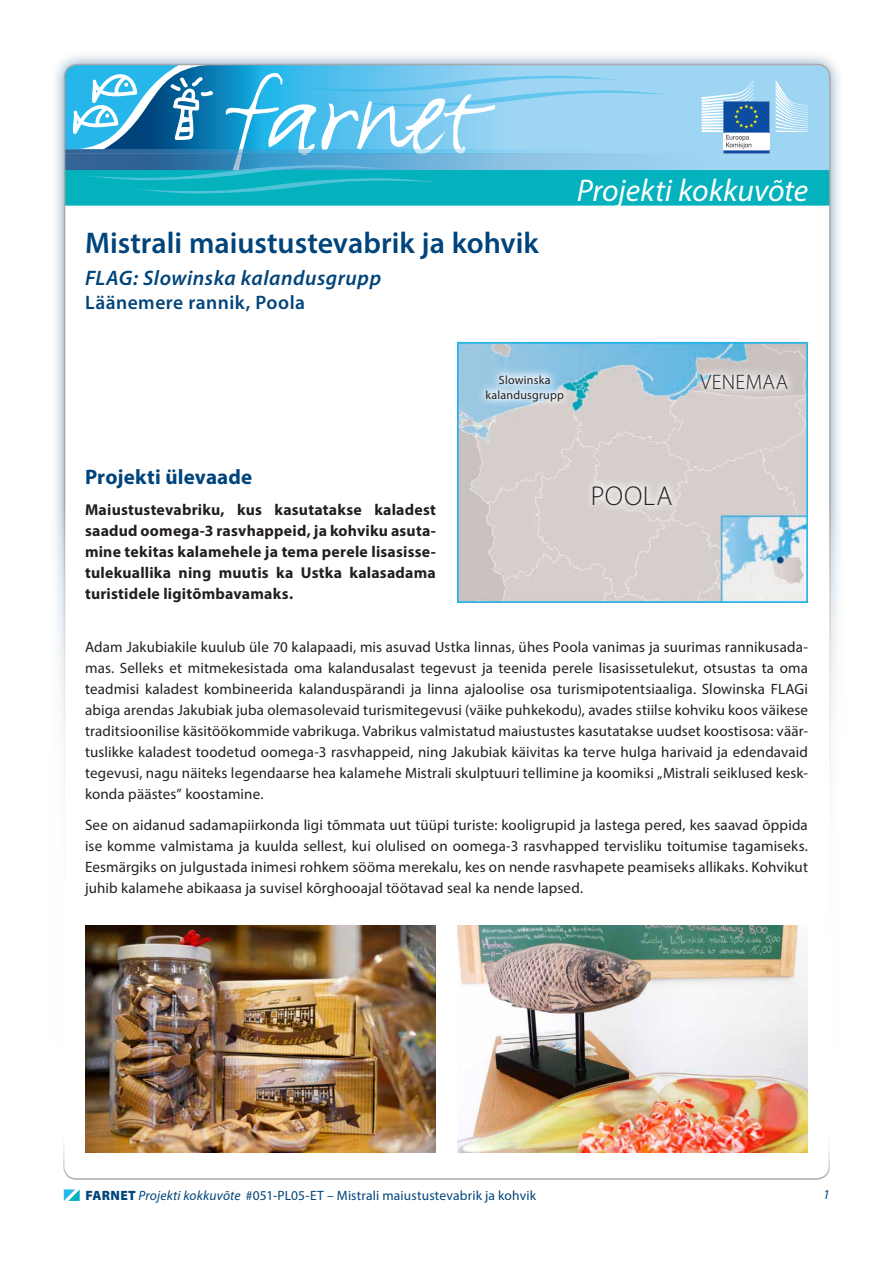
<style>
.page{position:relative;width:893px;height:1263px;background:#fff}
.page>*{position:absolute;margin:0;border:0;box-sizing:border-box;transform-origin:0 0}
.t1{font:italic 31.5px "Myriad Pro";color:#fff}
.t2{font:600 30px "Myriad Pro";color:#00447b}
.t3{font:300 27.3px "Myriad Pro";letter-spacing:.025em;color:#231f20}
.t4{font:italic 600 21px "Myriad Pro";letter-spacing:.025em;color:#00447b}
.t5{font:700 21px "Myriad Pro";letter-spacing:.01em;color:#00447b}
.t6{font:300 21px "Myriad Pro";letter-spacing:.02em;color:#231f20}
.t7{font:600 19.5px "Myriad Pro";letter-spacing:.025em;color:#00447b}
.t8{font:700 15.75px/21px "Myriad Pro";letter-spacing:.015em;color:#231f20;text-align:justify}
.t9{font:15px/21px "Myriad Pro";letter-spacing:.01em;color:#231f20;text-align:justify}
.t10{font:13.5px "Myriad Pro";letter-spacing:.01em;color:#00447b}
.t11{font:italic 13.5px "Myriad Pro";color:#00447b}
.t12{font:12px/15px "Myriad Pro";letter-spacing:.015em;color:#231f20;text-align:center}
.s1{font-weight:900}
.s2{font-style:italic}
</style>
<div class="page">
<div style="left:49px;top:49px;width:796px;height:1166px;background:#00447b;opacity:.5"></div>
<div style="left:65px;top:65px;width:765px;height:1135px;background:#fff;border-radius:13px"></div>
<div style="left:670px;top:65px;width:160px;height:105px;background:#9ed5f3"></div>
<div style="left:65px;top:154px;width:638px;height:17px;background:#9cd3f1"></div>
<hr style="left:65px;top:150px;width:638px;height:4px;background:#9ed5f3">
<div style="left:65px;top:170px;width:765px;height:36px;background:#03b2bd;border:2px solid #03b2bd"></div>
<div style="left:0;top:510px;width:893px;height:753px;background:#fff"></div>
<svg style="left:65px;top:65px;width:605px;height:132px"></svg>
<svg style="left:63px;top:1146px;width:767px;height:34px"></svg>
<svg style="left:64px;top:1189px;width:16px;height:12px"></svg>
<img style="left:457px;top:926px;width:351px;height:226px">
<img style="left:85px;top:926px;width:351px;height:226px">
<img style="left:460px;top:345px;width:345px;height:255px">
<div style="left:457px;top:342px;width:351px;height:261px;border:2px solid #26b6ea"></div>
<svg style="left:477px;top:366px;width:95px;height:44px;background:#b4d4e6"></svg>
<svg style="left:692px;top:365px;width:104px;height:33px;background:#d3d2d2"></svg>
<svg style="left:584px;top:476px;width:96px;height:38px;background:#ded8d6"></svg>
<svg style="left:776px;top:80px;width:32px;height:52px;background:#b8e0f6"></svg>
<svg style="left:702px;top:80px;width:67px;height:74px"></svg>
<h2 class="t2" style="left:85px;top:223px;width:455px">Mistrali maiustustevabrik ja kohvik</h2>
<h3 class="t4" style="left:85px;top:265px;width:298px">FLAG: Slowinska kalandusgrupp</h3>
<h3 class="t7" style="left:85px;top:290px;width:222px">Läänemere rannik, Poola</h3>
<h1 class="t1" style="left:577px;top:171px;width:233px">Projekti kokkuvõte</h1>
<p class="t12" style="left:485px;top:372px;width:80px">Slowinska kalandusgrupp</p>
<h3 class="t6" style="left:700px;top:369px;width:89px">VENEMAA</h3>
<h3 class="t5" style="left:85px;top:463px;width:169px">Projekti ülevaade</h3>
<p class="t8" style="left:85px;top:499px;width:352px">Maiustustevabriku, kus kasutatakse kaladest saadud oomega-3 rasvhappeid, ja kohviku asuta&shy;mine tekitas kalamehele ja tema perele lisasisse&shy;tulekuallika ning muutis ka Ustka kalasadama turistidele ligitõmbavamaks.</p>
<p class="t9" style="left:85px;top:636px;width:724px">Adam Jakubiakile kuulub üle 70 kalapaadi, mis asuvad Ustka linnas, ühes Poola vanimas ja suurimas rannikusada&shy;mas. Selleks et mitmekesistada oma kalandusalast tegevust ja teenida perele lisasissetulekut, otsustas ta oma teadmisi kaladest kombineerida kalanduspärandi ja linna ajaloolise osa turismipotentsiaaliga. Slowinska FLAGi abiga arendas Jakubiak juba olemasolevaid turismitegevusi (väike puhkekodu), avades stiilse kohviku koos väikese traditsioonilise käsitöökommide vabrikuga. Vabrikus valmistatud maiustustes kasutatakse uudset koostisosa: väär&shy;tuslikke kaladest toodetud oomega-3 rasvhappeid, ning Jakubiak käivitas ka terve hulga harivaid ja edendavaid tegevusi, nagu näiteks legendaarse hea kalamehe Mistrali skulptuuri tellimine ja koomiksi „Mistrali seiklused kesk&shy;konda päästes” koostamine.</p>
<p class="t9" style="left:85px;top:814px;width:724px">See on aidanud sadamapiirkonda ligi tõmmata uut tüüpi turiste: kooligrupid ja lastega pered, kes saavad õppida ise komme valmistama ja kuulda sellest, kui olulised on oomega-3 rasvhapped tervisliku toitumise tagamiseks.<br>Eesmärgiks on julgustada inimesi rohkem sööma merekalu, kes on nende rasvhapete peamiseks allikaks. Kohvikut juhib kalamehe abikaasa ja suvisel kõrghooajal töötavad seal ka nende lapsed.</p>
<h3 class="t3" style="left:591px;top:479px;width:83px">POOLA</h3>
<p class="t10" style="left:85px;top:1187px;width:452px"><span class="s1">FARNET</span> <span class="s2">Projekti kokkuvõte</span> #051-PL05-ET – Mistrali maiustustevabrik ja kohvik</p>
<p class="t11" style="left:823px;top:1186px;width:8px">1</p>
</div>
